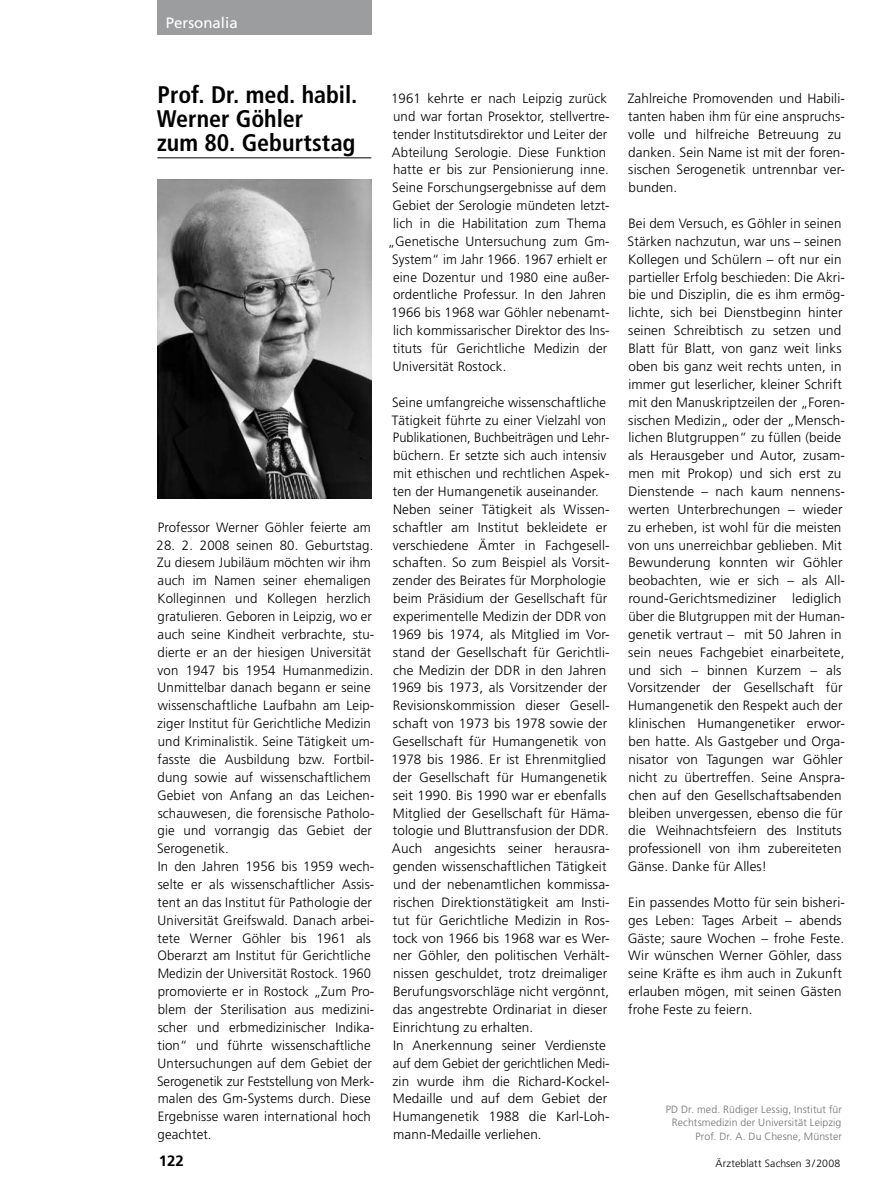
<style>
.page{position:relative;width:893px;height:1191px;background:#fff}
.page>*{position:absolute;margin:0;border:0;box-sizing:border-box;transform-origin:0 0}
.t1{font:700 condensed 24px/24px "Frutiger";color:#000}
.t2{font:15px "Frutiger";color:#fff}
.t3{font:700 15px "Frutiger";color:#000}
.t4{font:300 13.5px/17.9px "Frutiger";letter-spacing:.01em;color:#000}
.t5{font:300 13.5px "Frutiger";letter-spacing:.01em;color:#000;scale:.96 1}
.t6{font:300 10.5px/13.5px "Frutiger";letter-spacing:.01em;color:#707173;text-align:right}
.t7{font:300 10.5px "Frutiger";letter-spacing:.015em;color:#000}
</style>
<div class="page">
<hr style="left:157px;top:157px;width:214px;height:1px;background:#000">
<div style="left:157px;top:0;width:214px;height:34px;background:#9c9d9f"></div>
<img style="left:157px;top:180px;width:214px;height:318px">
<p class="t2" style="left:166px;top:14px;width:73px">Personalia</p>
<h1 class="t1" style="left:157px;top:83px;width:202px">Prof. Dr. med. habil.<br>Werner Göhler<br>zum 80. Geburtstag</h1>
<p class="t4" style="left:158px;top:518px;width:215px">Professor Werner Göhler feierte am</p>
<p class="t4" style="left:157px;top:536px;width:219px">28. 2. 2008 seinen 80. Geburtstag.<br>Zu diesem Jubiläum möchten wir ihm auch im Namen seiner ehemaligen Kolleginnen und Kollegen herzlich gratulieren. Geboren in Leipzig, wo er auch seine Kindheit verbrachte, stu&shy;dierte er an der hiesigen Universität von 1947 bis 1954 Humanmedizin.<br>Unmittelbar danach begann er seine wissenschaftliche Laufbahn am Leip&shy;ziger Institut für Gerichtliche Medizin und Kriminalistik. Seine Tätigkeit um-- fasste die Ausbildung bzw. Fortbil&shy;dung sowie auf wissenschaftlichem Gebiet von Anfang an das Leichen&shy;schauwesen, die forensische Patholo&shy;gie und vorrangig das Gebiet der Serogenetik.<br>In den Jahren 1956 bis 1959 wech&shy;selte er als wissenschaftlicher Assis&shy;tent an das Institut für Pathologie der Universität Greifswald. Danach arbei&shy;tete Werner Göhler bis 1961 als Oberarzt am Institut für Gerichtliche Medizin der Universität Rostock. 1960 promovierte er in Rostock „Zum Pro&shy;blem der Sterilisation aus medizini&shy;scher und erbmedizinischer Indika&shy;tion“ und führte wissenschaftliche Untersuchungen auf dem Gebiet der Serogenetik zur Feststellung von Merk&shy;malen des Gm-Systems durch. Diese Ergebnisse waren international hoch geachtet.</p>
<p class="t4" style="left:391px;top:89px;width:218px">1961 kehrte er nach Leipzig zurück</p>
<p class="t4" style="left:393px;top:107px;width:218px">und war fortan Prosektor, stellvertre-</p>
<p class="t4" style="left:393px;top:125px;width:216px">tender Institutsdirektor und Leiter der</p>
<p class="t4" style="left:392px;top:143px;width:216px">Abteilung Serologie. Diese Funktion</p>
<p class="t4" style="left:393px;top:161px;width:217px">hatte er bis zur Pensionierung inne.</p>
<p class="t4" style="left:392px;top:179px;width:215px">Seine Forschungsergebnisse auf dem</p>
<p class="t4" style="left:392px;top:196px;width:219px">Gebiet der Serologie mündeten letzt-</p>
<p class="t4" style="left:393px;top:214px;width:214px">lich in die Habilitation zum Thema</p>
<p class="t4" style="left:388px;top:232px;width:223px">„Genetische Untersuchung zum Gm-</p>
<p class="t5" style="left:392px;top:251px;width:225px">System“ im Jahr 1966. 1967 erhielt er</p>
<p class="t4" style="left:393px;top:268px;width:218px">eine Dozentur und 1980 eine außer-</p>
<p class="t4" style="left:393px;top:286px;width:215px">ordentliche Professur. In den Jahren</p>
<p class="t4" style="left:391px;top:304px;width:220px">1966 bis 1968 war Göhler nebenamt-</p>
<p class="t4" style="left:393px;top:321px;width:218px">lich kommissarischer Direktor des Ins-</p>
<p class="t4" style="left:393px;top:339px;width:216px">tituts für Gerichtliche Medizin der</p>
<p class="t4" style="left:393px;top:357px;width:115px">Universität Rostock.</p>
<p class="t4" style="left:391px;top:393px;width:220px">Seine umfangreiche wissenschaftliche Tätigkeit führte zu einer Vielzahl von Publikationen, Buchbeiträgen und Lehr&shy;büchern. Er setzte sich auch intensiv mit ethischen und rechtlichen Aspek&shy;ten der Humangenetik auseinander.<br>Neben seiner Tätigkeit als Wissen&shy;schaftler am Institut bekleidete er verschiedene Ämter in Fachgesell&shy;schaften. So zum Beispiel als Vorsit&shy;zender des Beirates für Morphologie beim Präsidium der Gesellschaft für experimentelle Medizin der DDR von 1969 bis 1974, als Mitglied im Vor&shy;stand der Gesellschaft für Gerichtli&shy;che Medizin der DDR in den Jahren 1969 bis 1973, als Vorsitzender der Revisionskommission dieser Gesell&shy;schaft von 1973 bis 1978 sowie der Gesellschaft für Humangenetik von 1978 bis 1986. Er ist Ehrenmitglied der Gesellschaft für Humangenetik seit 1990. Bis 1990 war er ebenfalls Mitglied der Gesellschaft für Häma&shy;tologie und Bluttransfusion der DDR.<br>Auch angesichts seiner herausra&shy;genden wissenschaftlichen Tätigkeit und der nebenamtlichen kommissa&shy;rischen Direktionstätigkeit am Insti&shy;tut für Gerichtliche Medizin in Ros&shy;tock von 1966 bis 1968 war es Wer&shy;ner Göhler, den politischen Verhält&shy;nissen geschuldet, trotz dreimaliger Berufungsvorschläge nicht vergönnt, das angestrebte Ordinariat in dieser Einrichtung zu erhalten.<br>In Anerkennung seiner Verdienste auf dem Gebiet der gerichtlichen Medi&shy;zin wurde ihm die Richard-Kockel-Medaille und auf dem Gebiet der Humangenetik 1988 die Karl-Loh&shy;mann-Medaille verliehen.</p>
<p class="t4" style="left:628px;top:89px;width:219px">Zahlreiche Promovenden und Habili&shy;tanten haben ihm für eine anspruchs&shy;volle und hilfreiche Betreuung zu danken. Sein Name ist mit der foren&shy;sischen Serogenetik untrennbar ver&shy;bunden.</p>
<p class="t4" style="left:628px;top:214px;width:219px">Bei dem Versuch, es Göhler in seinen Stärken nachzutun, war uns – seinen Kollegen und Schülern – oft nur ein partieller Erfolg beschieden: Die Akri&shy;bie und Disziplin, die es ihm ermög&shy;lichte, sich bei Dienstbeginn hinter seinen Schreibtisch zu setzen und Blatt für Blatt, von ganz weit links oben bis ganz weit rechts unten, in immer gut leserlicher, kleiner Schrift mit den Manuskriptzeilen der „Foren&shy;sischen Medizin„ oder der „Mensch&shy;lichen Blutgruppen“ zu füllen (beide als Herausgeber und Autor, zusam&shy;men mit Prokop) und sich erst zu Dienstende – nach kaum nennens&shy;werten Unterbrechungen – wieder zu erheben, ist wohl für die meisten von uns unerreichbar geblieben. Mit Bewunderung konnten wir Göhler beobachten, wie er sich – als All&shy;round-Gerichtsmediziner lediglich über die Blutgruppen mit der Human&shy;genetik vertraut – mit 50 Jahren in sein neues Fachgebiet einarbeitete, und sich – binnen Kurzem – als Vorsitzender der Gesellschaft für Humangenetik den Respekt auch der klinischen Humangenetiker erwor&shy;ben hatte. Als Gastgeber und Orga&shy;nisator von Tagungen war Göhler nicht zu übertreffen. Seine Anspra&shy;chen auf den Gesellschaftsabenden bleiben unvergessen, ebenso die für die Weihnachtsfeiern des Instituts professionell von ihm zubereiteten Gänse. Danke für Alles!</p>
<p class="t4" style="left:628px;top:893px;width:219px">Ein passendes Motto für sein bisheri&shy;ges Leben: Tages Arbeit – abends<br>Gäste; saure Wochen – frohe Feste.<br>Wir wünschen Werner Göhler, dass seine Kräfte es ihm auch in Zukunft erlauben mögen, mit seinen Gästen frohe Feste zu feiern.</p>
<p class="t6" style="left:666px;top:1102px;width:178px">PD Dr. med. Rüdiger Lessig, Institut für<br>Rechtsmedizin der Universität Leipzig<br>Prof. Dr. A. Du Chesne, Münster</p>
<p class="t3" style="left:159px;top:1151px;width:27px">122</p>
<p class="t7" style="left:715px;top:1157px;width:126px">Ärzteblatt Sachsen 3/2008</p>
</div>
